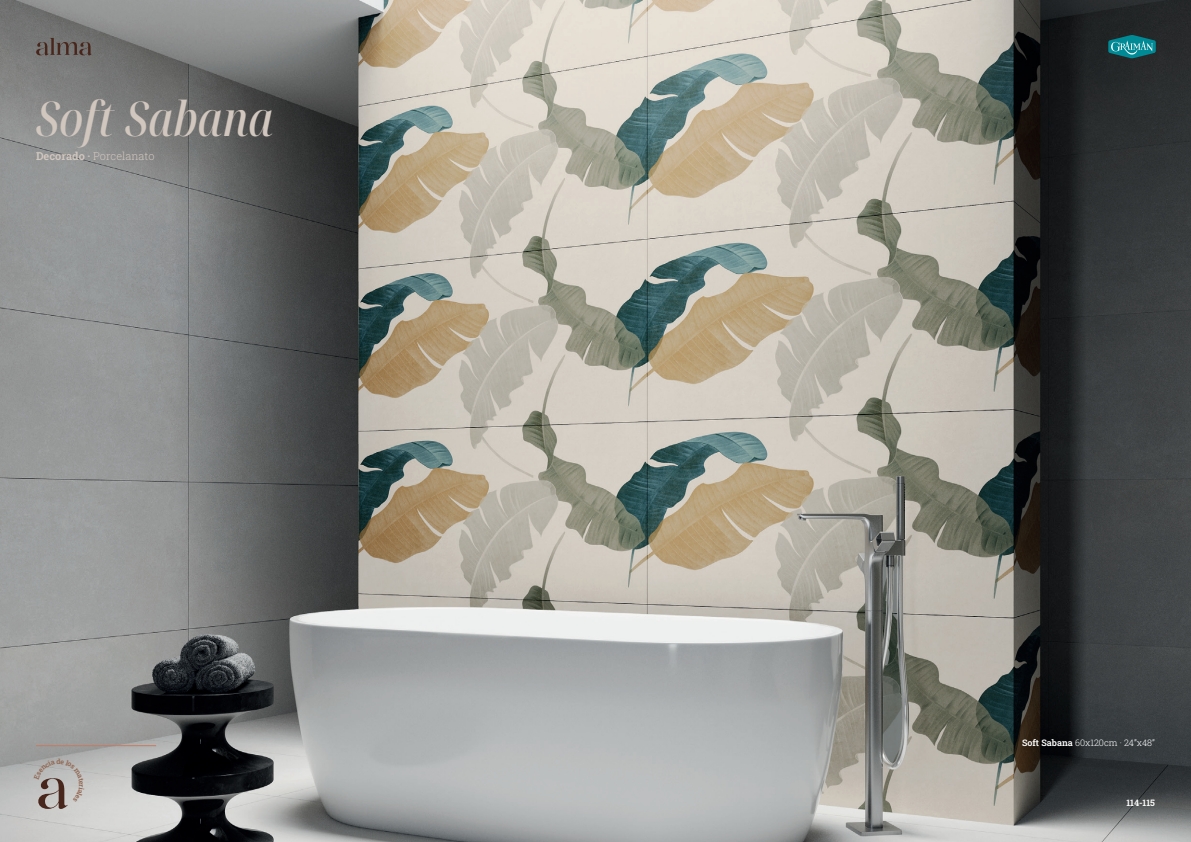
<style>
.page{position:relative;width:1191px;height:842px;background:#fff}
.page>*{position:absolute;margin:0;border:0;box-sizing:border-box;transform-origin:0 0}
.t1{font:italic 500 47.9px "Noto Serif Display Condensed";color:#d2c7bf}
.t2{font:300 11px "Roboto Slab";color:#d2c7bf}
.t3{font:300 9px "Roboto Slab";color:#fff}
.t4{font:600 9px "Roboto Slab";letter-spacing:-.01em;color:#fff}
.s1{font-weight:600}
</style>
<div class="page">
<img style="left:0;top:0;width:1191px;height:842px">
<hr style="left:36px;top:745px;width:120px;height:1px;background:#c77b62">
<svg style="left:35px;top:38px;width:57px;height:17px"></svg>
<svg style="left:1108px;top:35px;width:47px;height:23px"></svg>
<svg style="left:34px;top:758px;width:50px;height:51px;background:#afaba9"></svg>
<h1 class="t1" style="left:36px;top:84px;width:239px">Soft Sabana</h1>
<p class="t2" style="left:36px;top:149px;width:120px"><span class="s1">Decorado ·</span> Porcelanato</p>
<p class="t3" style="left:1022px;top:736px;width:134px"><span class="s1">Soft Sabana</span> 60x120cm · 24”x48”</p>
<p class="t4" style="left:1126px;top:796px;width:30px">114-115</p>
</div>
